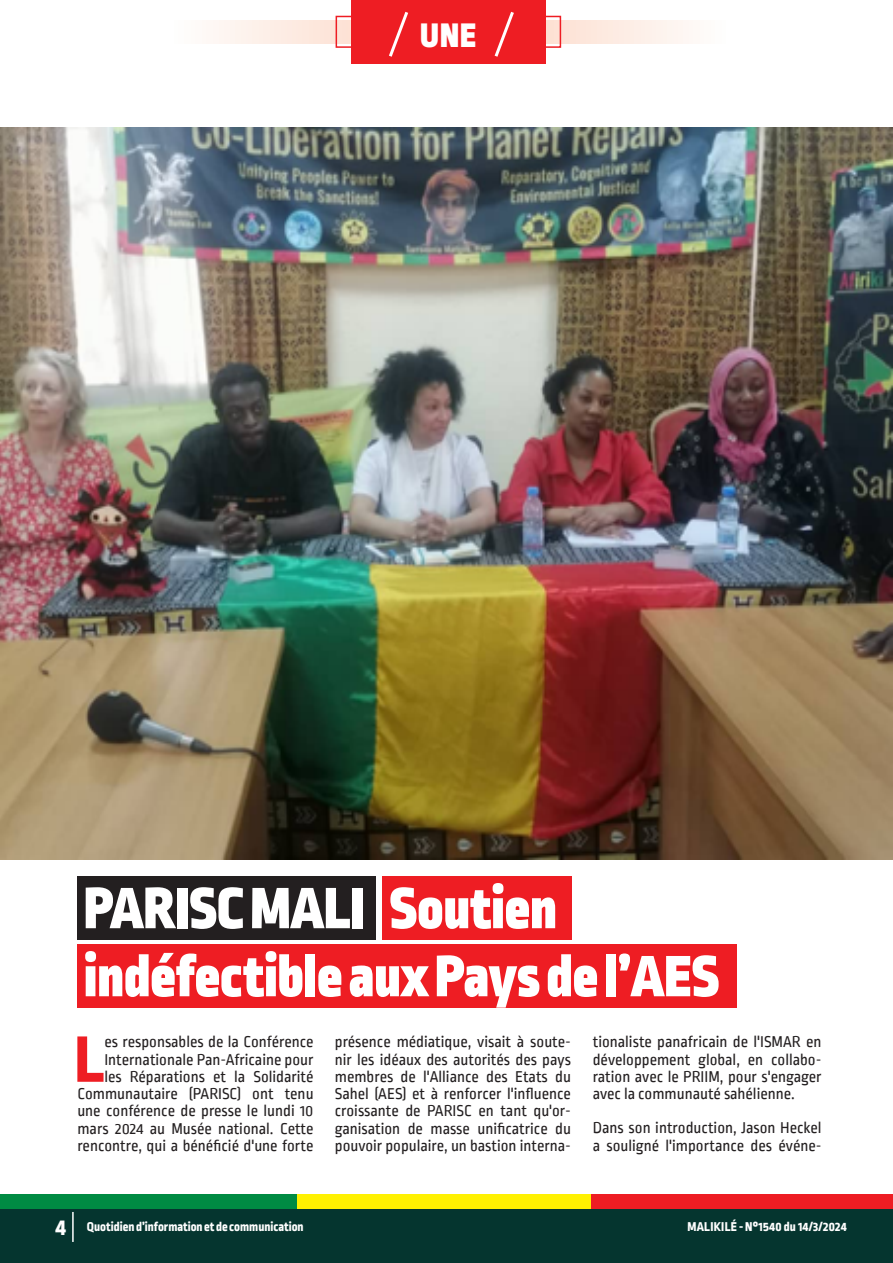
<style>
.page{position:relative;width:893px;height:1263px;background:#fff}
.page>*{position:absolute;margin:0;border:0;box-sizing:border-box;transform-origin:0 0}
.t1{font:800 69.15px "Ropa Sans Pro";color:#ee1d23}
.t2{font:900 61.5px "Ropa Sans Pro";color:#fff}
.t3{font:900 36px "Ropa Sans Pro";color:#fff}
.t4{font:16.5px/17.2px "Ropa Sans PTT";color:#231f20;text-align:justify}
.t5{font:800 13.5px "Ropa Sans Pro";color:#fff}
.t6{font:800 13.5px "Ropa Sans Pro";letter-spacing:.02em;color:#fff}
.s1{font-size:24px}
</style>
<div class="page">
<div style="left:0;top:1195px;width:297px;height:17px;background:#008b43"></div>
<div style="left:297px;top:1195px;width:297px;height:17px;background:#fff101"></div>
<div style="left:592px;top:1195px;width:301px;height:17px;background:#ee1d23"></div>
<div style="left:0;top:1209px;width:893px;height:54px;background:#05352f"></div>
<hr style="left:72px;top:1212px;width:2px;height:30px;background:#fff">
<svg style="left:213px;top:21px;width:476px;height:23px"></svg>
<div style="left:336px;top:16px;width:225px;height:32px;border:2px solid #ee1d23"></div>
<div style="left:351px;top:0;width:195px;height:64px;background:#ee1d23"></div>
<svg style="left:389px;top:11px;width:19px;height:46px"></svg>
<svg style="left:494px;top:11px;width:20px;height:46px"></svg>
<img style="left:0;top:128px;width:893px;height:732px">
<div style="left:77px;top:944px;width:660px;height:64px;background:#ee1d23"></div>
<div style="left:77px;top:876px;width:299px;height:64px;background:#231f20"></div>
<div style="left:383px;top:876px;width:189px;height:64px;background:#ee1d23"></div>
<p class="t3" style="left:420px;top:13px;width:57px">UNE</p>
<p class="t2" style="left:84px;top:871px;width:475px">PARISC MALI Soutien</p>
<p class="t2" style="left:84px;top:939px;width:637px">indéfectible aux Pays de l’AES</p>
<p class="t4" style="left:77px;top:1034px;width:238px;text-align:right">es responsables de la Conférence Internationale Pan-Africaine pour<br>les Réparations et la Solidarité Communautaire (PARISC) ont tenu une conférence de presse le lundi 10 mars 2024 au Musée national. Cette rencontre, qui a bénéficié d'une forte</p>
<p class="t4" style="left:335px;top:1034px;width:238px">présence médiatique, visait à soute&shy;nir les idéaux des autorités des pays membres de l'Alliance des Etats du Sahel (AES) et à renforcer l'influence croissante de PARISC en tant qu'or&shy;ganisation de masse unificatrice du pouvoir populaire, un bastion interna-</p>
<p class="t4" style="left:593px;top:1034px;width:230px">tionaliste panafricain de l'ISMAR en développement global, en collabo&shy;ration avec le PRIIM, pour s'engager avec la communauté sahélienne.</p>
<p class="t1" style="left:74px;top:1019px;width:32px">L</p>
<p class="t4" style="left:593px;top:1120px;width:230px">Dans son introduction, Jason Heckel a souligné l'importance des événe-</p>
<p class="t5" style="left:56px;top:1219px;width:250px"><span class="s1">4</span> Quotidien d’information et de communication</p>
<p class="t6" style="left:687px;top:1219px;width:161px">MALIKILÉ - N°1540 du 14/3/2024</p>
</div>
